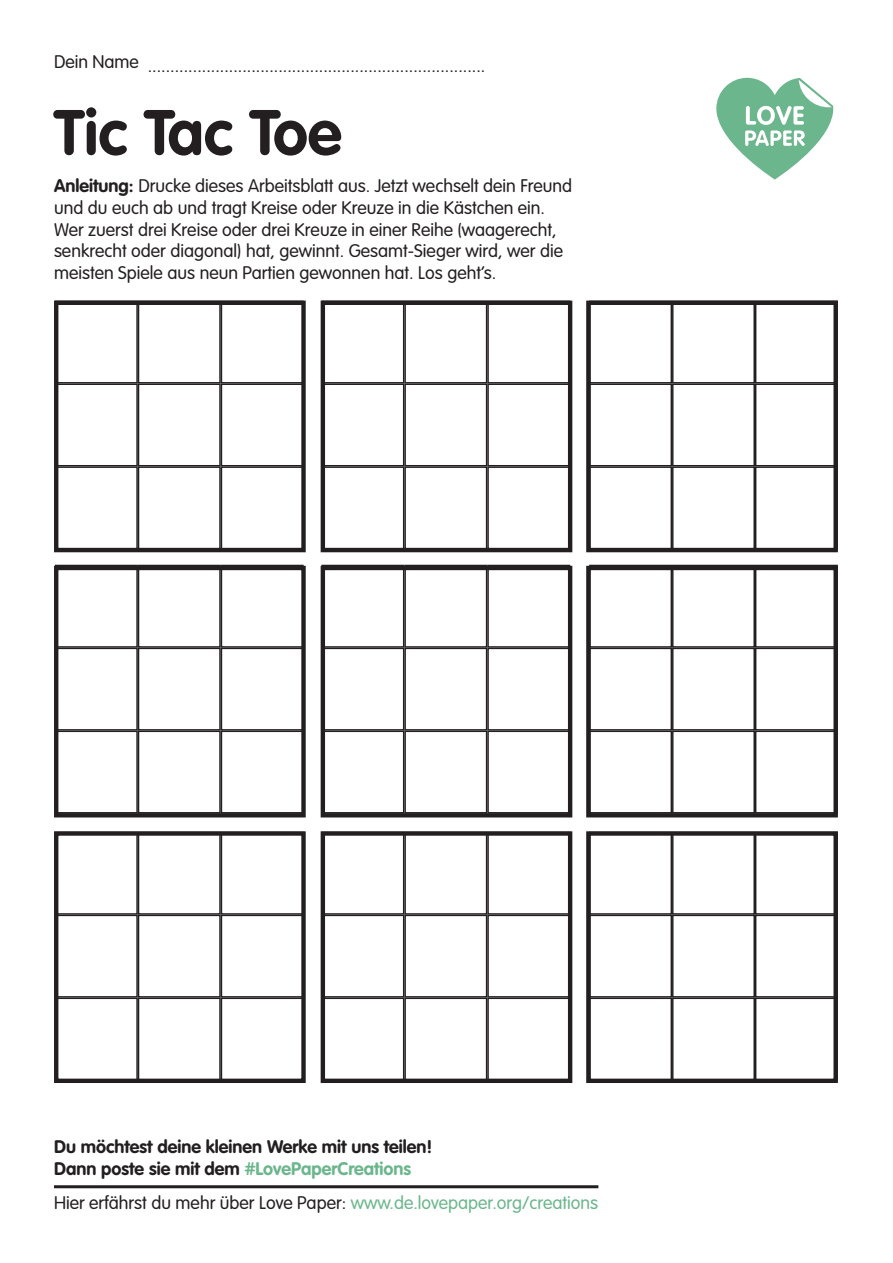
<style>
.page{position:relative;width:893px;height:1263px;background:#fff}
.page>*{position:absolute;margin:0;border:0;box-sizing:border-box;transform-origin:0 0}
.t1{font:700 63px "VAG Rounded LT Pro";color:#231f20}
.t2{font:300 18px/21.6px "VAG Rounded LT Pro";color:#231f20}
.t3{font:700 18px/21.6px "VAG Rounded LT Pro";color:#231f20}
.s1{font-weight:700}
.s2{color:#6cb68d}
</style>
<div class="page">
<svg style="left:716px;top:78px;width:117px;height:102px"></svg>
<hr style="left:54px;top:1185px;width:544px;height:3px;background:#231f20">
<div style="left:321px;top:565px;width:83px;height:83px;border:1px solid #231f20"></div>
<div style="left:321px;top:648px;width:83px;height:82px;border:1px solid #231f20"></div>
<div style="left:321px;top:730px;width:83px;height:83px;border:1px solid #231f20"></div>
<div style="left:404px;top:565px;width:83px;height:83px;border:1px solid #231f20"></div>
<div style="left:404px;top:648px;width:83px;height:82px;border:1px solid #231f20"></div>
<div style="left:404px;top:730px;width:83px;height:83px;border:1px solid #231f20"></div>
<div style="left:487px;top:565px;width:83px;height:83px;border:1px solid #231f20"></div>
<div style="left:487px;top:648px;width:83px;height:82px;border:1px solid #231f20"></div>
<div style="left:487px;top:730px;width:83px;height:83px;border:1px solid #231f20"></div>
<div style="left:55px;top:301px;width:83px;height:82px;border:1px solid #231f20"></div>
<div style="left:55px;top:383px;width:83px;height:83px;border:1px solid #231f20"></div>
<div style="left:55px;top:466px;width:83px;height:83px;border:1px solid #231f20"></div>
<div style="left:138px;top:301px;width:83px;height:82px;border:1px solid #231f20"></div>
<div style="left:138px;top:383px;width:83px;height:83px;border:1px solid #231f20"></div>
<div style="left:138px;top:466px;width:83px;height:83px;border:1px solid #231f20"></div>
<div style="left:221px;top:301px;width:83px;height:82px;border:1px solid #231f20"></div>
<div style="left:221px;top:383px;width:83px;height:83px;border:1px solid #231f20"></div>
<div style="left:221px;top:466px;width:83px;height:83px;border:1px solid #231f20"></div>
<div style="left:54px;top:301px;width:252px;height:251px;border:4px solid #231f20"></div>
<div style="left:321px;top:301px;width:83px;height:82px;border:1px solid #231f20"></div>
<div style="left:321px;top:383px;width:83px;height:83px;border:1px solid #231f20"></div>
<div style="left:321px;top:466px;width:83px;height:83px;border:1px solid #231f20"></div>
<div style="left:404px;top:301px;width:83px;height:82px;border:1px solid #231f20"></div>
<div style="left:404px;top:383px;width:83px;height:83px;border:1px solid #231f20"></div>
<div style="left:404px;top:466px;width:83px;height:83px;border:1px solid #231f20"></div>
<div style="left:487px;top:301px;width:83px;height:82px;border:1px solid #231f20"></div>
<div style="left:487px;top:383px;width:83px;height:83px;border:1px solid #231f20"></div>
<div style="left:487px;top:466px;width:83px;height:83px;border:1px solid #231f20"></div>
<div style="left:321px;top:301px;width:251px;height:251px;border:4px solid #231f20"></div>
<div style="left:589px;top:301px;width:83px;height:82px;border:1px solid #231f20"></div>
<div style="left:589px;top:383px;width:83px;height:83px;border:1px solid #231f20"></div>
<div style="left:589px;top:466px;width:83px;height:83px;border:1px solid #231f20"></div>
<div style="left:672px;top:301px;width:83px;height:82px;border:1px solid #231f20"></div>
<div style="left:672px;top:383px;width:83px;height:83px;border:1px solid #231f20"></div>
<div style="left:672px;top:466px;width:83px;height:83px;border:1px solid #231f20"></div>
<div style="left:755px;top:301px;width:83px;height:82px;border:1px solid #231f20"></div>
<div style="left:755px;top:383px;width:83px;height:83px;border:1px solid #231f20"></div>
<div style="left:755px;top:466px;width:83px;height:83px;border:1px solid #231f20"></div>
<div style="left:586px;top:301px;width:252px;height:251px;border:4px solid #231f20"></div>
<div style="left:55px;top:565px;width:83px;height:83px;border:1px solid #231f20"></div>
<div style="left:55px;top:648px;width:83px;height:82px;border:1px solid #231f20"></div>
<div style="left:55px;top:730px;width:83px;height:83px;border:1px solid #231f20"></div>
<div style="left:138px;top:565px;width:83px;height:83px;border:1px solid #231f20"></div>
<div style="left:138px;top:648px;width:83px;height:82px;border:1px solid #231f20"></div>
<div style="left:138px;top:730px;width:83px;height:83px;border:1px solid #231f20"></div>
<div style="left:221px;top:565px;width:83px;height:83px;border:1px solid #231f20"></div>
<div style="left:221px;top:648px;width:83px;height:82px;border:1px solid #231f20"></div>
<div style="left:221px;top:730px;width:83px;height:83px;border:1px solid #231f20"></div>
<div style="left:54px;top:566px;width:252px;height:251px;border:4px solid #231f20"></div>
<div style="left:321px;top:566px;width:251px;height:251px;border:4px solid #231f20"></div>
<div style="left:589px;top:565px;width:83px;height:83px;border:1px solid #231f20"></div>
<div style="left:589px;top:648px;width:83px;height:82px;border:1px solid #231f20"></div>
<div style="left:589px;top:730px;width:83px;height:83px;border:1px solid #231f20"></div>
<div style="left:672px;top:565px;width:83px;height:83px;border:1px solid #231f20"></div>
<div style="left:672px;top:648px;width:83px;height:82px;border:1px solid #231f20"></div>
<div style="left:672px;top:730px;width:83px;height:83px;border:1px solid #231f20"></div>
<div style="left:755px;top:565px;width:83px;height:83px;border:1px solid #231f20"></div>
<div style="left:755px;top:648px;width:83px;height:82px;border:1px solid #231f20"></div>
<div style="left:755px;top:730px;width:83px;height:83px;border:1px solid #231f20"></div>
<div style="left:586px;top:566px;width:252px;height:251px;border:4px solid #231f20"></div>
<div style="left:55px;top:832px;width:83px;height:83px;border:1px solid #231f20"></div>
<div style="left:55px;top:915px;width:83px;height:82px;border:1px solid #231f20"></div>
<div style="left:55px;top:997px;width:83px;height:83px;border:1px solid #231f20"></div>
<div style="left:138px;top:832px;width:83px;height:83px;border:1px solid #231f20"></div>
<div style="left:138px;top:915px;width:83px;height:82px;border:1px solid #231f20"></div>
<div style="left:138px;top:997px;width:83px;height:83px;border:1px solid #231f20"></div>
<div style="left:221px;top:832px;width:83px;height:83px;border:1px solid #231f20"></div>
<div style="left:221px;top:915px;width:83px;height:82px;border:1px solid #231f20"></div>
<div style="left:221px;top:997px;width:83px;height:83px;border:1px solid #231f20"></div>
<div style="left:54px;top:831px;width:252px;height:252px;border:4px solid #231f20"></div>
<div style="left:321px;top:832px;width:83px;height:83px;border:1px solid #231f20"></div>
<div style="left:321px;top:915px;width:83px;height:82px;border:1px solid #231f20"></div>
<div style="left:321px;top:997px;width:83px;height:83px;border:1px solid #231f20"></div>
<div style="left:404px;top:832px;width:83px;height:83px;border:1px solid #231f20"></div>
<div style="left:404px;top:915px;width:83px;height:82px;border:1px solid #231f20"></div>
<div style="left:404px;top:997px;width:83px;height:83px;border:1px solid #231f20"></div>
<div style="left:487px;top:832px;width:83px;height:83px;border:1px solid #231f20"></div>
<div style="left:487px;top:915px;width:83px;height:82px;border:1px solid #231f20"></div>
<div style="left:487px;top:997px;width:83px;height:83px;border:1px solid #231f20"></div>
<div style="left:321px;top:831px;width:251px;height:252px;border:4px solid #231f20"></div>
<div style="left:589px;top:832px;width:83px;height:83px;border:1px solid #231f20"></div>
<div style="left:589px;top:915px;width:83px;height:82px;border:1px solid #231f20"></div>
<div style="left:589px;top:997px;width:83px;height:83px;border:1px solid #231f20"></div>
<div style="left:672px;top:832px;width:83px;height:83px;border:1px solid #231f20"></div>
<div style="left:672px;top:915px;width:83px;height:82px;border:1px solid #231f20"></div>
<div style="left:672px;top:997px;width:83px;height:83px;border:1px solid #231f20"></div>
<div style="left:755px;top:832px;width:83px;height:83px;border:1px solid #231f20"></div>
<div style="left:755px;top:915px;width:83px;height:82px;border:1px solid #231f20"></div>
<div style="left:755px;top:997px;width:83px;height:83px;border:1px solid #231f20"></div>
<div style="left:586px;top:831px;width:252px;height:252px;border:4px solid #231f20"></div>
<p class="t2" style="left:54px;top:56px;width:433px">Dein Name ...........................................................................</p>
<p class="t1" style="left:54px;top:93px;width:289px">Tic Tac Toe</p>
<p class="t2" style="left:54px;top:176px;width:520px"><span class="s1">Anleitung:</span> Drucke dieses Arbeitsblatt aus. Jetzt wechselt dein Freund und du euch ab und tragt Kreise oder Kreuze in die Kästchen ein.<br>Wer zuerst drei Kreise oder drei Kreuze in einer Reihe (waagerecht, senkrecht oder diagonal) hat, gewinnt. Gesamt-Sieger wird, wer die meisten Spiele aus neun Partien gewonnen hat. Los geht’s.</p>
<p class="t3" style="left:54px;top:1136px;width:380px">Du möchtest deine kleinen Werke mit uns teilen!<br>Dann poste sie mit dem <span class="s2">#LovePaperCreations</span></p>
<p class="t2" style="left:54px;top:1192px;width:546px">Hier erfährst du mehr über Love Paper: <span class="s2">www.de.lovepaper.org/creations</span></p>
</div>
